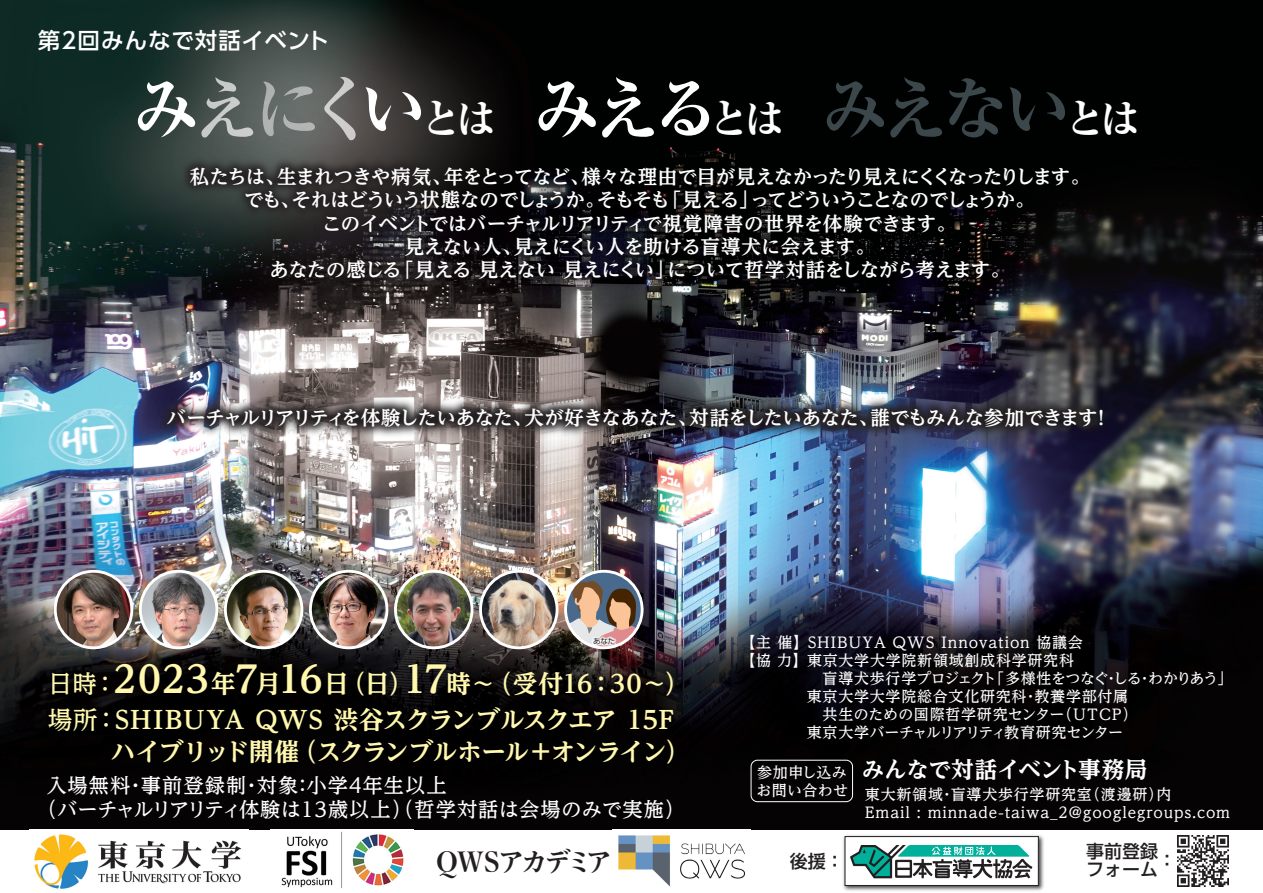
<style>
.page{position:relative;width:1263px;height:893px;background:#fff}
.page>*{position:absolute;margin:0;border:0;box-sizing:border-box;transform-origin:0 0}
.t1{font:700 expanded 40.5px "Ryumin Pr 6 N";color:#fff}
.t2{font:700 27px "Yu Min Std N";letter-spacing:-.135em;color:#231f20}
.t3{font:700 expanded 24.75px/36px "Reim Ythz Pr 6 N";letter-spacing:-.025em;color:#fff8ae}
.t4{font:700 expanded 24.75px "Reim Ythz Pr 6 N";letter-spacing:-.065em;color:#fff8ae}
.t5{font:500 22.5px "UD Shin Go Pr 6 N";letter-spacing:.04em;color:#fff}
.t6{font:700 expanded 22.5px "Reim Ythz Pr 6 N";letter-spacing:-.01em;color:#fff}
.t7{font:500 20.25px/24.3px "Reim Ythz Pr 6 N";letter-spacing:.05em;color:#fff}
.t8{font:700 19.5px/23.4px "Reim Ythz Pr 6 N";letter-spacing:-.045em;color:#fff;text-align:center}
.t9{font:500 18px "UD Shin Go Pr 6 N";color:#231f20}
.t10{font:500 15px/18px "Reim Ythz Pr 6 N";letter-spacing:.05em;color:#fff}
.t11{font:500 15px "Reim Ythz Pr 6 N";letter-spacing:-.035em;color:#fff}
.t12{font:500 15px "Reim Ythz Pr 6 N";letter-spacing:-.055em;color:#fff}
.t13{font:500 15px/18px "Reim Ythz Pr 6 N";letter-spacing:.02em;color:#fff}
.t14{font:7.5px "Shin Go Pr 6 N";color:#231f20}
.s1{font-size:67.5px}
.s2{font-size:67.5px;color:rgb(255 255 255/.7)}
.s3{font-size:67.5px;color:rgb(255 255 255/.5)}
.s4{font-size:67.5px;color:rgb(198 234 250/.3)}
.s5{font-weight:500;font-stretch:normal}
.s6{font-size:37.12px}
</style>
<div class="page">
<img style="left:0;top:0;width:1263px;height:829px">
<div style="left:751px;top:760px;width:102px;height:42px;border:1px solid #fff;border-radius:6px"></div>
<img style="left:136px;top:377px;width:1000px;height:87px">
<img style="left:160px;top:137px;width:953px;height:179px">
<img style="left:843px;top:835px;width:201px;height:56px">
<div style="left:845px;top:836px;width:194px;height:50px;background:#fff;border:1px solid #231f20"></div>
<svg style="left:850px;top:845px;width:182px;height:33px"></svg>
<img style="left:618px;top:835px;width:127px;height:52px">
<img style="left:281px;top:831px;width:123px;height:58px">
<img style="left:34px;top:834px;width:208px;height:55px">
<img style="left:140px;top:571px;width:77px;height:77px;border-radius:38px">
<div style="left:139px;top:570px;width:79px;height:79px;border:3px solid #fff;border-radius:50%"></div>
<img style="left:55px;top:571px;width:77px;height:77px;border-radius:38px">
<div style="left:54px;top:570px;width:79px;height:79px;border:3px solid #fff;border-radius:50%"></div>
<img style="left:225px;top:571px;width:77px;height:77px;border-radius:38px">
<div style="left:224px;top:570px;width:79px;height:79px;border:3px solid #fff;border-radius:50%"></div>
<img style="left:310px;top:571px;width:77px;height:77px;border-radius:38px">
<div style="left:309px;top:570px;width:79px;height:79px;border:3px solid #fff;border-radius:50%"></div>
<img style="left:395px;top:571px;width:77px;height:77px;border-radius:38px">
<div style="left:394px;top:570px;width:79px;height:79px;border:3px solid #fff;border-radius:50%"></div>
<img style="left:480px;top:571px;width:77px;height:77px;border-radius:38px">
<div style="left:479px;top:570px;width:79px;height:79px;border:3px solid #fff;border-radius:50%"></div>
<svg style="left:566px;top:571px;width:76px;height:77px"></svg>
<svg style="left:566px;top:580px;width:76px;height:29px;background:#87776c"></svg>
<div style="left:564px;top:570px;width:79px;height:79px;border:3px solid #fff;border-radius:50%"></div>
<img style="left:565px;top:609px;width:78px;height:66px">
<img style="left:1178px;top:835px;width:51px;height:51px">
<p class="t5" style="left:38px;top:23px;width:293px">第2回みんなで対話イベント</p>
<h1 class="t1" style="left:132px;top:87px;width:1009px"><span class="s1">み</span><span class="s2">え</span><span class="s3">に</span><span class="s2">く</span><span class="s1">い</span>とは　<span class="s1">みえる</span>とは　<span class="s4">みえない</span>とは</h1>
<p class="t8" style="left:190px;top:165px;width:902px">私たちは、生まれつきや病気、年をとってなど、様々な理由で目が見えなかったり見えにくくなったりします。でも、それはどういう状態なのでしょうか。そもそも「見える」ってどういうことなのでしょうか。<br>このイベントではバーチャルリアリティで視覚障害の世界を体験できます。<br>見えない人、見えにくい人を助ける盲導犬に会えます。<br>あなたの感じる「見える 見えない 見えにくい」について哲学対話をしながら考えます。</p>
<p class="t8" style="left:167px;top:406px;width:946px">バーチャルリアリティを体験したいあなた、犬が好きなあなた、対話をしたいあなた、誰でもみんな参加できます！</p>
<p class="t14" style="left:593px;top:635px;width:24px">あなた</p>
<p class="t3" style="left:48px;top:666px;width:643px"><span class="s5">日時：</span><span class="s6">2023</span>年<span class="s6">7</span>月<span class="s6">16</span>日（日）<span class="s6">17</span>時～（受付16：30～）<span class="s5">場所：</span>SHIBUYA QWS 渋谷スクランブルスクエア 15F</p>
<p class="t4" style="left:48px;top:731px;width:644px">　　ハイブリッド開催（スクランブルホール＋オンライン）</p>
<p class="t7" style="left:36px;top:772px;width:650px;text-indent:10px">入場無料・事前登録制・対象：小学４年生以上<br>（バーチャルリアリティ体験は13歳以上）（哲学対話は会場のみで実施）</p>
<p class="t10" style="left:740px;top:633px;width:344px">【主 催】SHIBUYA QWS Innovation 協議会</p>
<p class="t10" style="left:740px;top:651px;width:335px">【協 力】東京大学大学院新領域創成科学研究科</p>
<p class="t11" style="left:807px;top:666px;width:427px">　盲導犬歩行学プロジェクト「多様性をつなぐ・しる・わかりあう」</p>
<p class="t10" style="left:807px;top:687px;width:323px">東京大学大学院総合文化研究科・教養学部付属</p>
<p class="t10" style="left:807px;top:705px;width:332px">　共生のための国際哲学研究センター（UTCP）</p>
<p class="t12" style="left:807px;top:720px;width:318px">東京大学バーチャルリアリティ教育研究センター</p>
<p class="t13" style="left:757px;top:763px;width:93px">参加申し込みお問い合わせ</p>
<p class="t6" style="left:862px;top:751px;width:287px">みんなで対話イベント事務局</p>
<p class="t10" style="left:865px;top:785px;width:367px">東大新領域・盲導犬歩行学研究室（渡邊研）内<br>Email : minnade-taiwa_2@googlegroups.com</p>
<h2 class="t2" style="left:436px;top:841px;width:178px">QWSアカデミア</h2>
<p class="t9" style="left:1086px;top:837px;width:73px">事前登録</p>
<p class="t9" style="left:790px;top:847px;width:55px">後援：</p>
<p class="t9" style="left:1086px;top:855px;width:73px">フォーム</p>
<p class="t9" style="left:1158px;top:846px;width:19px">：</p>
</div>
